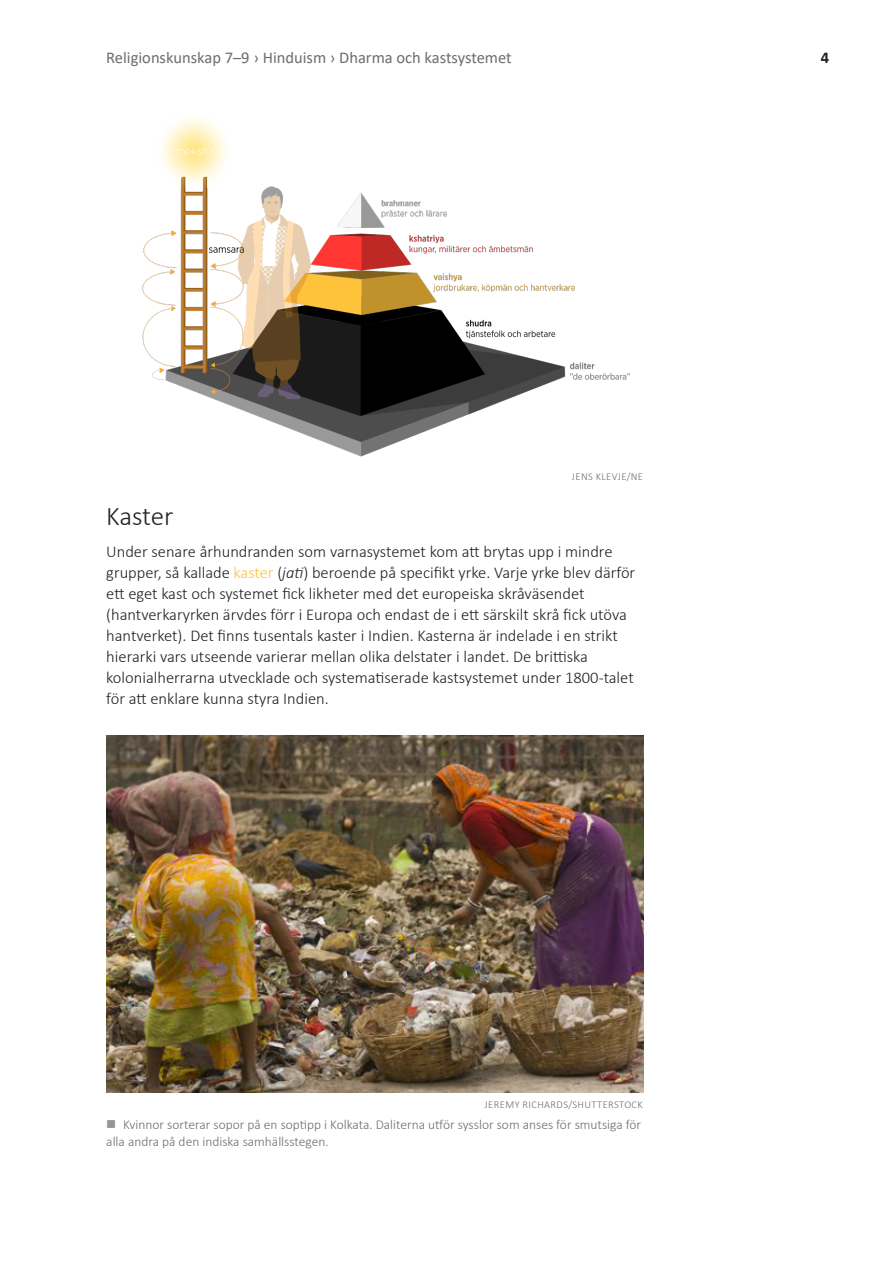
<style>
.page{position:relative;width:893px;height:1263px;background:#fff}
.page>*{position:absolute;margin:0;border:0;box-sizing:border-box;transform-origin:0 0}
.U4{font:300 27px "Calibri";letter-spacing:-.01em;color:#231f20}
.GT{font:300 16.5px/21px "Calibri";color:#231f20}
.t1{font:16.5px "Calibri";color:#6c6d70}
.t2{font:700 16.5px "Calibri";color:#231f20}
.t3{font:300 13.5px/16.5px "Calibri";color:#6c6d70}
.Quellennachweis{font:300 10.5px "Calibri";letter-spacing:.04em;color:#6c6d70}
.s1{color:#ffc33c}
.s2{font-style:italic}
</style>
<div class="page">
<img style="left:106px;top:735px;width:537px;height:358px">
<img style="left:142px;top:119px;width:488px;height:338px">
<p class="t1" style="left:106px;top:46px;width:407px">Religionskunskap 7–9 › Hinduism › Dharma och kastsystemet</p>
<p class="t2" style="left:821px;top:46px;width:10px">4</p>
<p class="Quellennachweis" style="left:572px;top:470px;width:73px">JENS KLEVJE/NE</p>
<p class="U4" style="left:106px;top:499px;width:69px">Kaster</p>
<p class="GT" style="left:106px;top:540px;width:530px">Under senare århundranden som varnasystemet kom att brytas upp i mindre grupper, så kallade <span class="s1">kaster</span> (<span class="s2">jati</span>) beroende på specifikt yrke. Varje yrke blev därför ett eget kast och systemet fick likheter med det europeiska skråväsendet (hantverkaryrken ärvdes förr i Europa och endast de i ett särskilt skrå fick utöva hantverket). Det finns tusentals kaster i Indien. Kasterna är indelade i en strikt hierarki vars utseende varierar mellan olika delstater i landet. De brittiska kolonialherrarna utvecklade och systematiserade kastsystemet under 1800-talet för att enklare kunna styra Indien.</p>
<p class="Quellennachweis" style="left:485px;top:1098px;width:160px">JEREMY RICHARDS/SHUTTERSTOCK</p>
<p class="t3" style="left:106px;top:1116px;width:536px;text-indent:17px">Kvinnor sorterar sopor på en soptipp i Kolkata. Daliterna utför sysslor som anses för smutsiga för alla andra på den indiska samhällsstegen.</p>
</div>
